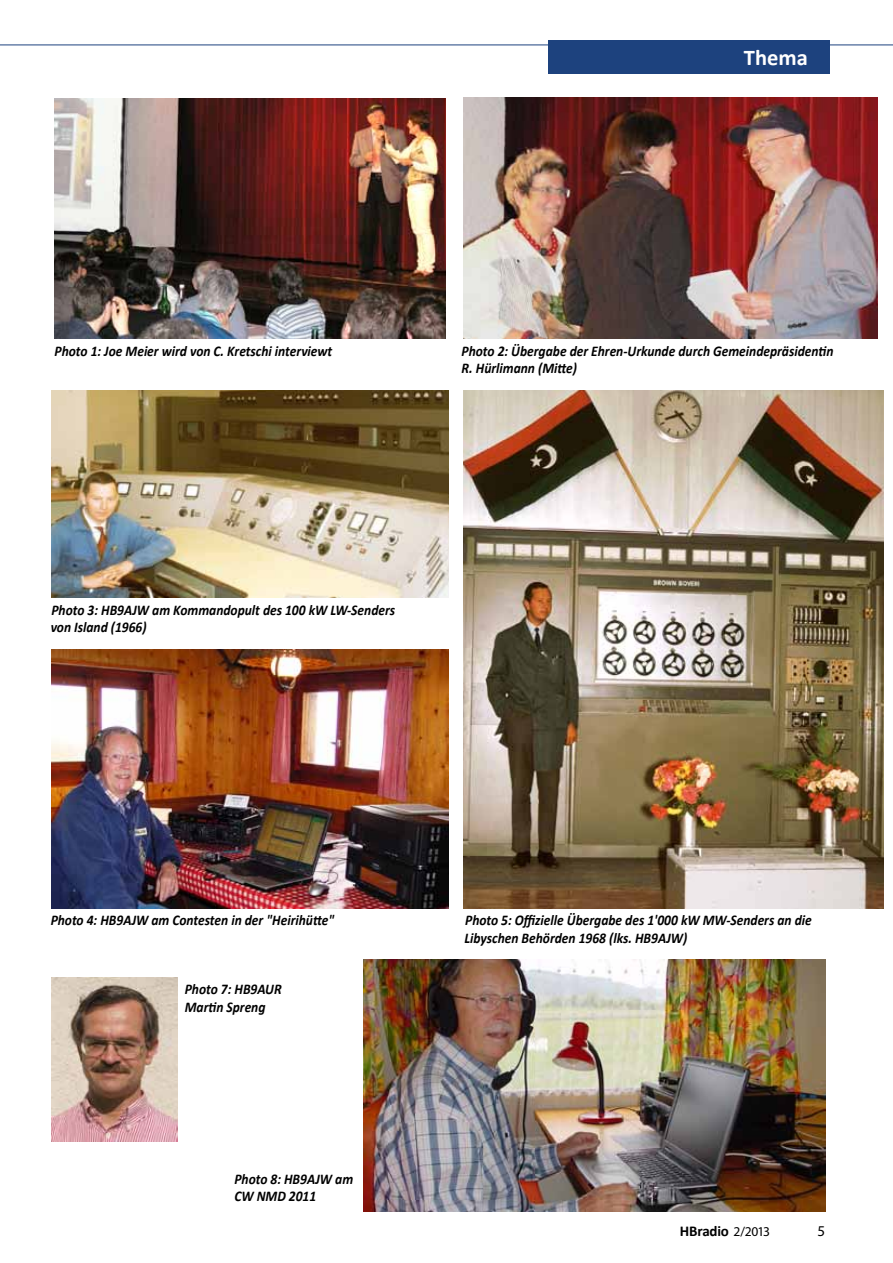
<style>
.page{position:relative;width:893px;height:1263px;background:#fff}
.page>*{position:absolute;margin:0;border:0;box-sizing:border-box;transform-origin:0 0}
.t1{font:700 22.5px "Calibri";color:#fff}
.t2{font:700 15px "Calibri";letter-spacing:-.015em;color:#000}
.t3{font:15px "Myriad Pro";color:#000}
.t4{font:italic 700 14.85px/17.2px "Calibri";color:#000;scale:.91 1}
.s1{font-family:"Myriad Pro";font-weight:400;font-size:13.5px}
</style>
<div class="page">
<hr style="left:0;top:45px;width:893px;height:1px;background:#1d427e">
<div style="left:548px;top:40px;width:281px;height:33px;background:#1d427e"></div>
<img style="left:54px;top:99px;width:392px;height:240px">
<img style="left:463px;top:97px;width:414px;height:242px">
<img style="left:51px;top:390px;width:398px;height:207px">
<img style="left:463px;top:390px;width:420px;height:518px">
<img style="left:51px;top:649px;width:398px;height:259px">
<img style="left:51px;top:977px;width:127px;height:165px">
<img style="left:364px;top:960px;width:461px;height:252px">
<h1 class="t1" style="left:744px;top:43px;width:65px">Thema</h1>
<p class="t4" style="left:55px;top:342px;width:307px">Photo 1: Joe Meier wird von C. Kretschi interviewt</p>
<p class="t4" style="left:461px;top:342px;width:410px">Photo 2: Übergabe der Ehren-Urkunde durch Gemeindepräsidentin<br>R. Hürlimann (Mitte)</p>
<p class="t4" style="left:51px;top:601px;width:380px">Photo 3: HB9AJW am Kommandopult des 100 kW LW-Senders von Island (1966)</p>
<p class="t4" style="left:51px;top:912px;width:313px">Photo 4: HB9AJW am Contesten in der "Heirihütte"</p>
<p class="t4" style="left:185px;top:981px;width:108px">Photo 7: HB9AUR<br>Martin Spreng</p>
<p class="t4" style="left:234px;top:1170px;width:132px">Photo 8: HB9AJW am<br>CW NMD 2011</p>
<p class="t4" style="left:464px;top:912px;width:383px">Photo 5: Offizielle Übergabe des 1'000 kW MW-Senders an die<br>Libyschen Behörden 1968 (lks. HB9AJW)</p>
<p class="t2" style="left:680px;top:1221px;width:92px">HBradio <span class="s1">2/2013</span></p>
<p class="t3" style="left:818px;top:1221px;width:9px">5</p>
</div>
